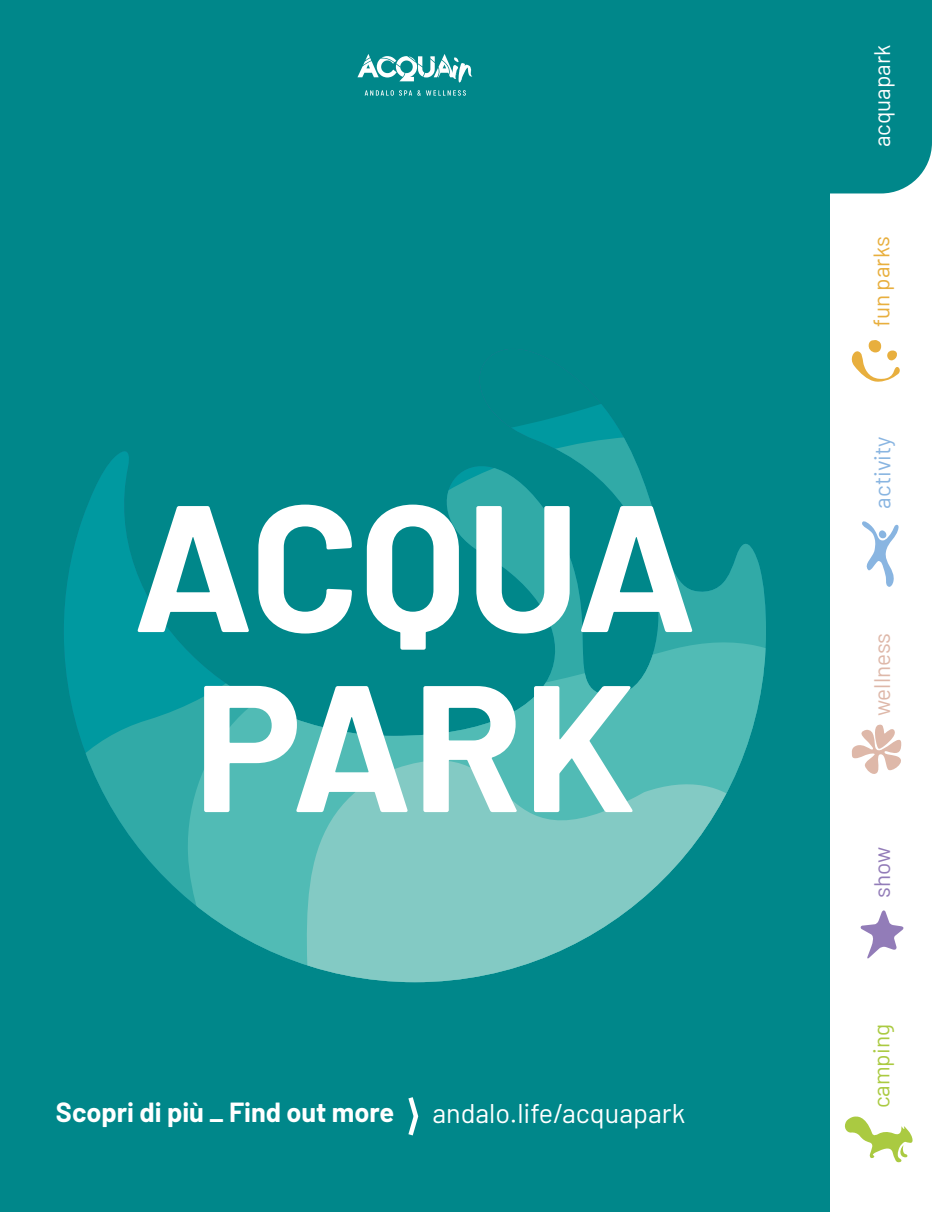
<style>
.page{position:relative;width:932px;height:1212px;background:#fff}
.page>*{position:absolute;margin:0;border:0;box-sizing:border-box;transform-origin:0 0}
.t1{font:700 180px/180px "Barlow";color:#fff;text-align:center}
.t2{font:700 27px "Barlow";color:#fff}
.t3{font:27px "Barlow";color:#fff}
.t4{font:22.5px "Barlow";color:#fff}
.t5{font:22.5px "Barlow";color:#89b5e1}
.t6{font:22.5px "Barlow";letter-spacing:-.005em;color:#deb8a9}
.t7{font:22.5px "Barlow";color:#e8af3e}
.t8{font:22.5px "Barlow";color:#aaca41}
.t9{font:22.5px "Barlow";color:#927cb8}
</style>
<div class="page">
<div style="left:829px;top:0;width:102px;height:193px;background:#00878a"></div>
<div style="left:922px;top:0;width:9px;height:140px;background:#00878a"></div>
<div style="left:0;top:0;width:829px;height:1212px;background:#00878a"></div>
<svg style="left:64px;top:391px;width:701px;height:505px"></svg>
<svg style="left:184px;top:617px;width:581px;height:342px"></svg>
<svg style="left:288px;top:713px;width:477px;height:269px"></svg>
<svg style="left:364px;top:90px;width:29px;height:6px"></svg>
<svg style="left:399px;top:90px;width:67px;height:6px"></svg>
<svg style="left:357px;top:54px;width:115px;height:29px"></svg>
<svg style="left:408px;top:1097px;width:11px;height:39px"></svg>
<svg style="left:860px;top:910px;width:44px;height:49px"></svg>
<svg style="left:862px;top:521px;width:36px;height:66px"></svg>
<svg style="left:844px;top:1116px;width:68px;height:47px"></svg>
<svg style="left:851px;top:724px;width:51px;height:50px"></svg>
<svg style="left:851px;top:340px;width:49px;height:42px"></svg>
<h1 class="t1" style="left:133px;top:463px;width:565px">ACQUA<br>PARK</h1>
<p class="t2" style="left:56px;top:1092px;width:339px">Scopri di più _ Find out more</p>
<p class="t3" style="left:432px;top:1093px;width:254px">andalo.life/acquapark</p>
<p class="t4" style="left:865px;top:147px;width:104px;rotate:-90deg">acquapark</p>
<p class="t7" style="left:864px;top:327px;width:92px;rotate:-90deg">fun parks</p>
<p class="t5" style="left:865px;top:508px;width:74px;rotate:-90deg">activity</p>
<p class="t6" style="left:865px;top:716px;width:85px;rotate:-90deg">wellness</p>
<p class="t9" style="left:865px;top:898px;width:52px;rotate:-90deg">show</p>
<p class="t8" style="left:864px;top:1108px;width:86px;rotate:-90deg">camping</p>
</div>
